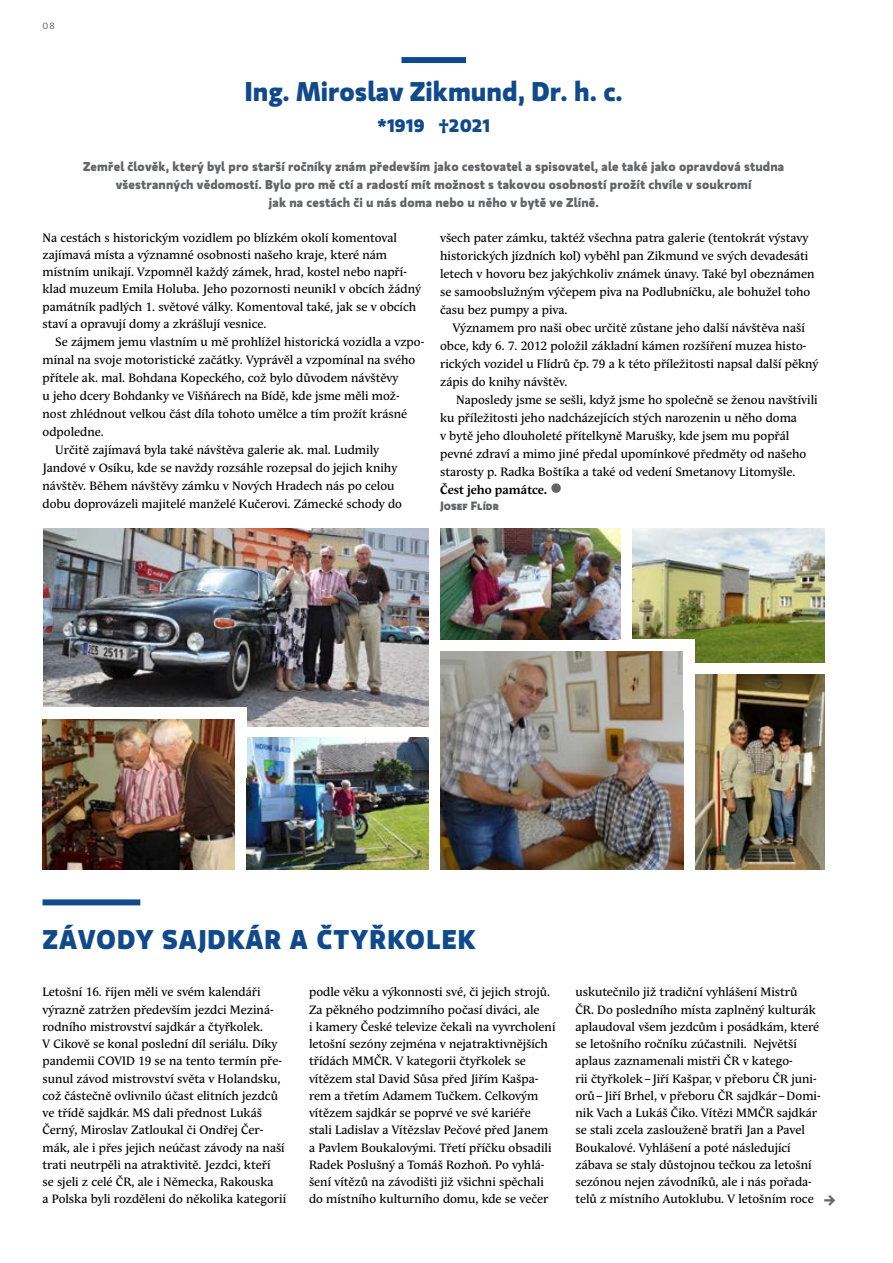
<style>
.page{position:relative;width:893px;height:1263px;background:#fff}
.page>*{position:absolute;margin:0;border:0;box-sizing:border-box;transform-origin:0 0}
.t1{font:72px "Andulka Text Pro";color:#636466}
.t2{font:700 27px "Gloriola Std";color:#114a8a}
.t3{font:700 27px "Gloriola Std";letter-spacing:.04em;color:#114a8a}
.t4{font:700 18px "Gloriola Std";letter-spacing:.02em;color:#114a8a}
.t5{font:700 12.75px/18px "Gloriola Std";letter-spacing:.01em;color:#636466;text-align:center}
.t6{font:12px/17.2px "Andulka Text Pro";color:#000}
.t7{font:700 12px "Andulka Text Pro";color:#000}
.t8{font:700 12px "Gloriola Std";color:#636466}
.t9{font:9px "Gloriola Std";color:#636466}
</style>
<div class="page">
<img style="left:44px;top:528px;width:384px;height:198px">
<img style="left:43px;top:719px;width:192px;height:150px">
<img style="left:246px;top:738px;width:183px;height:131px">
<img style="left:440px;top:528px;width:181px;height:111px">
<img style="left:632px;top:528px;width:193px;height:134px">
<img style="left:440px;top:651px;width:244px;height:218px">
<img style="left:695px;top:675px;width:130px;height:194px">
<div style="left:619px;top:639px;width:70px;height:12px;background:#fff"></div>
<div style="left:31px;top:707px;width:210px;height:12px;background:#fff"></div>
<div style="left:684px;top:639px;width:11px;height:71px;background:#fff"></div>
<div style="left:235px;top:707px;width:12px;height:70px;background:#fff"></div>
<div style="left:43px;top:899px;width:97px;height:6px;background:#114a8a"></div>
<div style="left:401px;top:57px;width:65px;height:6px;background:#114a8a"></div>
<p class="t9" style="left:43px;top:20px;width:14px">08</p>
<h2 class="t2" style="left:245px;top:72px;width:379px">Ing. Miroslav Zikmund, Dr. h. c.</h2>
<h3 class="t4" style="left:378px;top:112px;width:114px">*1919 †2021</h3>
<p class="t5" style="left:83px;top:157px;width:703px">Zemřel člověk, který byl pro starší ročníky znám především jako cestovatel a spisovatel, ale také jako opravdová studna všestranných vědomostí. Bylo pro mě ctí a radostí mít možnost s takovou osobností prožít chvíle v soukromí<br>jak na cestách či u nás doma nebo u něho v bytě ve Zlíně.</p>
<p class="t6" style="left:43px;top:229px;width:380px">Na cestách s historickým vozidlem po blízkém okolí komentoval zajímavá místa a významné osobnosti našeho kraje, které nám místním unikají. Vzpomněl každý zámek, hrad, kostel nebo napří&shy;klad muzeum Emila Holuba. Jeho pozornosti neunikl v obcích žádný památník padlých 1. světové války. Komentoval také, jak se v obcích staví a opravují domy a zkrášlují vesnice.</p>
<p class="t6" style="left:55px;top:333px;width:371px">Se zájmem jemu vlastním u mě prohlížel historická vozidla a vzpo-</p>
<p class="t6" style="left:43px;top:351px;width:374px">mínal na svoje motoristické začátky. Vyprávěl a vzpomínal na svého</p>
<p class="t6" style="left:43px;top:369px;width:357px">přítele ak. mal. Bohdana Kopeckého, což bylo důvodem návštěvy</p>
<p class="t6" style="left:43px;top:387px;width:359px">u jeho dcery Bohdanky ve Višňárech na Bídě, kde jsme měli mož-</p>
<p class="t6" style="left:43px;top:405px;width:366px">nost zhlédnout velkou část díla tohoto umělce a tím prožít krásné</p>
<p class="t6" style="left:43px;top:423px;width:63px">odpoledne.</p>
<p class="t6" style="left:55px;top:441px;width:325px">Určitě zajímavá byla také návštěva galerie ak. mal. Ludmily</p>
<p class="t6" style="left:43px;top:459px;width:356px">Jandové v Osíku, kde se navždy rozsáhle rozepsal do jejich knihy</p>
<p class="t6" style="left:43px;top:477px;width:353px">návštěv. Během návštěvy zámku v Nových Hradech nás po celou</p>
<p class="t6" style="left:43px;top:495px;width:361px">dobu doprovázeli majitelé manželé Kučerovi. Zámecké schody do</p>
<p class="t6" style="left:440px;top:229px;width:376px;line-height:18px">všech pater zámku, taktéž všechna patra galerie (tentokrát výstavy historických jízdních kol) vyběhl pan Zikmund ve svých devadesáti letech v hovoru bez jakýchkoliv známek únavy. Také byl obeznámen se samoobslužným výčepem piva na Podlubníčku, ale bohužel toho času bez pumpy a piva.</p>
<p class="t6" style="left:440px;top:319px;width:380px;line-height:18px;text-indent:13px">Významem pro naši obec určitě zůstane jeho další návštěva naší obce, kdy 6. 7. 2012 položil základní kámen rozšíření muzea histo&shy;rických vozidel u Flídrů čp. 79 a k této příležitosti napsal další pěkný zápis do knihy návštěv.</p>
<p class="t6" style="left:440px;top:391px;width:379px;line-height:18px;text-indent:16px">Naposledy jsme se sešli, když jsme ho společně se ženou navštívili ku příležitosti jeho nadcházejících stých narozenin u něho doma<br>v bytě jeho dlouholeté přítelkyně Marušky, kde jsem mu popřál pevné zdraví a mimo jiné předal upomínkové předměty od našeho starosty p. Radka Boštíka a také od vedení Smetanovy Litomyšle.</p>
<p class="t7" style="left:440px;top:482px;width:109px">Čest jeho památce.</p>
<p class="t8" style="left:440px;top:497px;width:60px">Josef Flídr</p>
<h1 class="t1" style="left:547px;top:442px;width:19px">·</h1>
<h2 class="t3" style="left:43px;top:920px;width:434px">ZÁVODY SAJDKÁR A ČTYŘKOLEK</h2>
<p class="t6" style="left:43px;top:984px;width:245px">Letošní 16. říjen měli ve svém kalendáři výrazně zatržen především jezdci Meziná&shy;rodního mistrovství sajdkár a čtyřkolek.<br>V Cikově se konal poslední díl seriálu. Díky pandemii COVID 19 se na tento termín pře&shy;sunul závod mistrovství světa v Holandsku, což částečně ovlivnilo účast elitních jezdců ve třídě sajdkár. MS dali přednost Lukáš Černý, Miroslav Zatloukal či Ondřej Čer&shy;mák, ale i přes jejich neúčast závody na naší trati neutrpěli na atraktivitě. Jezdci, kteří<br>se sjeli z celé ČR, ale i Německa, Rakouska<br>a Polska byli rozděleni do několika kategorií</p>
<p class="t6" style="left:309px;top:984px;width:248px">podle věku a výkonnosti své, či jejich strojů.<br>Za pěkného podzimního počasí diváci, ale<br>i kamery České televize čekali na vyvrcholení letošní sezóny zejména v nejatraktivnějších třídách MMČR. V kategorii čtyřkolek se vítězem stal David Sůsa před Jiřím Kašpa&shy;rem a třetím Adamem Tučkem. Celkovým vítězem sajdkár se poprvé ve své kariéře stali Ladislav a Vítězslav Pečové před Janem a Pavlem Boukalovými. Třetí příčku obsadili Radek Poslušný a Tomáš Rozhoň. Po vyhlá&shy;šení vítězů na závodišti již všichni spěchali do místního kulturního domu, kde se večer</p>
<p class="t6" style="left:575px;top:984px;width:247px">uskutečnilo již tradiční vyhlášení Mistrů<br>ČR. Do posledního místa zaplněný kulturák aplaudoval všem jezdcům i posádkám, které se letošního ročníku zúčastnili. Největší aplaus zaznamenali mistři ČR v katego-<br>rii čtyřkolek–Jiří Kašpar, v přeboru ČR juni&shy;orů–Jiří Brhel, v přeboru ČR sajdkár–Domi&shy;nik Vach a Lukáš Čiko. Vítězi MMČR sajdkár se stali zcela zaslouženě bratři Jan a Pavel Boukalové. Vyhlášení a poté následující zábava se staly důstojnou tečkou za letošní sezónou nejen závodníků, ale i nás pořada&shy;telů z místního Autoklubu. V letošním roce</p>
<p class="t8" style="left:824px;top:1192px;width:13px">→</p>
</div>
